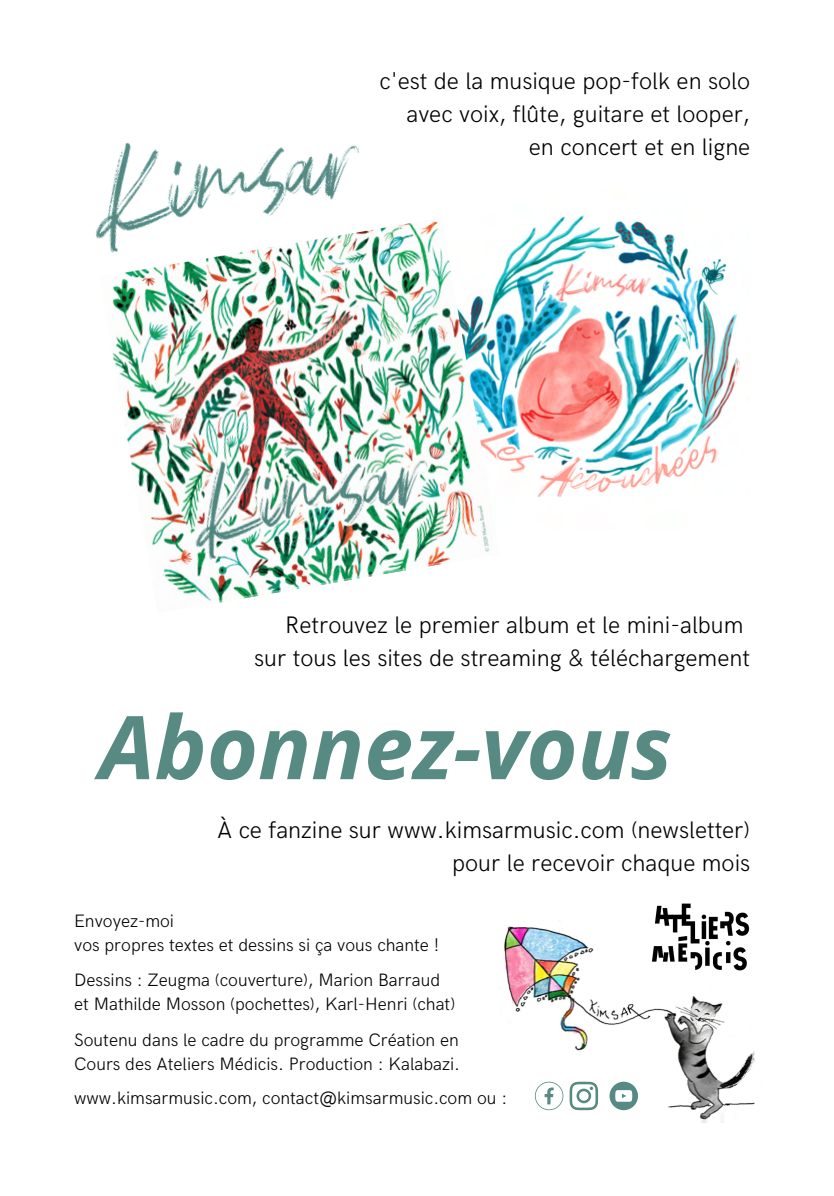
<style>
.page{position:relative;width:834px;height:1196px;background:#fff}
.page>*{position:absolute;margin:0;border:0;box-sizing:border-box;transform-origin:0 0}
.t1{font:italic 700 87.8px "Open Sans";color:#568a82}
.t2{font:300 24px/33px "HK Grotesk";color:#000;text-align:right}
.t3{font:300 18px "HK Grotesk";color:#000}
</style>
<div class="page">
<img style="left:499px;top:920px;width:256px;height:202px">
<img style="left:500px;top:215px;width:240px;height:282px">
<img style="left:112px;top:221px;width:388px;height:382px">
<img style="left:95px;top:142px;width:280px;height:153px">
<svg style="left:609px;top:1081px;width:29px;height:29px"></svg>
<svg style="left:535px;top:1081px;width:28px;height:29px"></svg>
<svg style="left:569px;top:1081px;width:29px;height:29px"></svg>
<img style="left:638px;top:903px;width:117px;height:80px">
<p class="t2" style="left:379px;top:66px;width:372px">c'est de la musique pop-folk en solo</p>
<p class="t2" style="left:406px;top:99px;width:345px">avec voix, flûte, guitare et looper,</p>
<p class="t2" style="left:529px;top:132px;width:223px">en concert et en ligne</p>
<p class="t2" style="left:285px;top:609px;width:460px">Retrouvez le premier album et le mini-album</p>
<p class="t2" style="left:254px;top:642px;width:497px">sur tous les sites de streaming &amp; téléchargement</p>
<p class="t1" style="left:99px;top:685px;width:574px">Abonnez-vous</p>
<p class="t2" style="left:217px;top:814px;width:535px">À ce fanzine sur www.kimsarmusic.com (newsletter) pour le recevoir chaque mois</p>
<p class="t3" style="left:74px;top:910px;width:101px">Envoyez-moi</p>
<p class="t3" style="left:74px;top:934px;width:367px">vos propres textes et dessins si ça vous chante !</p>
<p class="t3" style="left:74px;top:970px;width:367px">Dessins : Zeugma (couverture), Marion Barraud</p>
<p class="t3" style="left:74px;top:994px;width:382px">et Mathilde Mosson (pochettes), Karl-Henri (chat)</p>
<p class="t3" style="left:74px;top:1029px;width:386px">Soutenu dans le cadre du programme Création en</p>
<p class="t3" style="left:74px;top:1053px;width:387px">Cours des Ateliers Médicis. Production : Kalabazi.</p>
<p class="t3" style="left:74px;top:1088px;width:435px">www.kimsarmusic.com, contact@kimsarmusic.com ou :</p>
</div>
